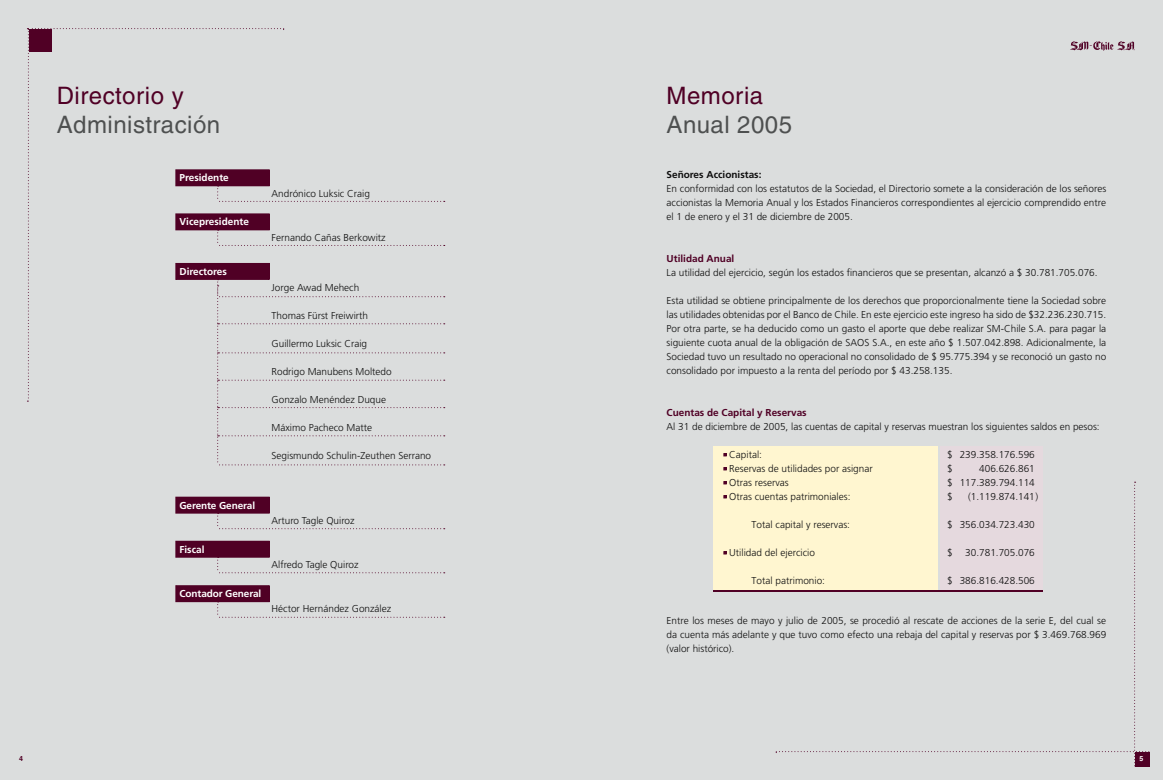
<style>
.page{position:relative;width:1163px;height:780px;background:#fff}
.page>*{position:absolute;margin:0;border:0;box-sizing:border-box;transform-origin:0 0}
.t1{font:24px "Helvetica";letter-spacing:.02em;color:#4e5050}
.t2{font:24px "Helvetica";letter-spacing:.02em;color:#500025}
.txt{font:300 10px/14px "Frutiger";color:#0f0f0f;text-align:justify}
.t3{font:700 10px "Frutiger";color:#fff}
.txt-2{font:700 10px "Frutiger";color:#500025}
.txt-3{font:700 10px "Frutiger";color:#0f0f0f}
.t4{font:700 7px "Helvetica";color:#500025}
.t5{font:700 7px "Helvetica";color:#fff}
</style>
<div class="page">
<div style="left:0;top:0;width:581px;height:780px;background:#dbdddd"></div>
<div style="left:581px;top:0;width:581px;height:780px;background:#dbdddd"></div>
<svg style="left:776px;top:481px;width:373px;height:285px"></svg>
<div style="left:1135px;top:752px;width:14px;height:14px;background:#500025"></div>
<svg style="left:1070px;top:41px;width:64px;height:10px"></svg>
<div style="left:939px;top:446px;width:103px;height:143px;background:#e5d9de"></div>
<div style="left:713px;top:446px;width:224px;height:143px;background:#fff6d0"></div>
<hr style="left:713px;top:589px;width:329px;height:2px;background:#500025">
<div style="left:176px;top:585px;width:93px;height:16px;background:#500025"></div>
<div style="left:175px;top:585px;width:94px;height:17px;border:1px solid #500025"></div>
<svg style="left:217px;top:601px;width:227px;height:16px"></svg>
<div style="left:176px;top:541px;width:93px;height:16px;background:#500025"></div>
<svg style="left:217px;top:557px;width:227px;height:16px"></svg>
<div style="left:176px;top:497px;width:93px;height:16px;background:#500025"></div>
<svg style="left:217px;top:513px;width:227px;height:16px"></svg>
<svg style="left:28px;top:28px;width:416px;height:437px"></svg>
<p class="t2" style="left:57px;top:81px;width:128px">Directorio y</p>
<p class="t1" style="left:57px;top:110px;width:165px">Administración</p>
<p class="t3" style="left:179px;top:172px;width:51px">Presidente</p>
<p class="t3" style="left:179px;top:216px;width:71px">Vicepresidente</p>
<p class="t3" style="left:179px;top:266px;width:49px">Directores</p>
<p class="txt" style="left:271px;top:187px;width:100px">Andrónico Luksic Craig</p>
<p class="txt" style="left:271px;top:231px;width:116px">Fernando Cañas Berkowitz</p>
<p class="txt" style="left:271px;top:281px;width:89px">Jorge Awad Mehech</p>
<p class="txt" style="left:271px;top:309px;width:98px">Thomas Fürst Freiwirth</p>
<p class="txt" style="left:271px;top:337px;width:97px">Guillermo Luksic Craig</p>
<p class="txt" style="left:271px;top:365px;width:122px">Rodrigo Manubens Moltedo</p>
<p class="txt" style="left:271px;top:393px;width:116px">Gonzalo Menéndez Duque</p>
<p class="txt" style="left:271px;top:421px;width:102px">Máximo Pacheco Matte</p>
<p class="txt" style="left:271px;top:449px;width:161px">Segismundo Schulin-Zeuthen Serrano</p>
<p class="t3" style="left:179px;top:500px;width:77px">Gerente General</p>
<p class="t3" style="left:179px;top:544px;width:26px">Fiscal</p>
<p class="t3" style="left:179px;top:588px;width:83px">Contador General</p>
<p class="txt" style="left:271px;top:514px;width:84px">Arturo Tagle Quiroz</p>
<p class="txt" style="left:271px;top:558px;width:88px">Alfredo Tagle Quiroz</p>
<p class="txt" style="left:271px;top:602px;width:121px">Héctor Hernández González</p>
<p class="t2" style="left:666px;top:81px;width:98px">Memoria</p>
<p class="t1" style="left:666px;top:110px;width:127px">Anual 2005</p>
<p class="txt-3" style="left:666px;top:169px;width:96px">Señores Accionistas:</p>
<p class="txt" style="left:666px;top:181px;width:441px">En conformidad con los estatutos de la Sociedad, el Directorio somete a la consideración de los señores accionistas la Memoria Anual y los Estados Financieros correspondientes al ejercicio comprendido entre el 1 de enero y el 31 de diciembre de 2005.</p>
<p class="txt-2" style="left:666px;top:253px;width:69px">Utilidad Anual</p>
<p class="txt" style="left:666px;top:265px;width:432px">La utilidad del ejercicio, según los estados financieros que se presentan, alcanzó a $ 30.781.705.076.</p>
<p class="txt" style="left:666px;top:293px;width:441px">Esta utilidad se obtiene principalmente de los derechos que proporcionalmente tiene la Sociedad sobre las utilidades obtenidas por el Banco de Chile. En este ejercicio este ingreso ha sido de $32.236.230.715.<br>Por otra parte, se ha deducido como un gasto el aporte que debe realizar SM-Chile S.A. para pagar la siguiente cuota anual de la obligación de SAOS S.A., en este año $ 1.507.042.898. Adicionalmente, la Sociedad tuvo un resultado no operacional no consolidado de $ 95.775.394 y se reconoció un gasto no consolidado por impuesto a la renta del período por $ 43.258.135.</p>
<p class="txt-2" style="left:666px;top:407px;width:142px">Cuentas de Capital y Reservas</p>
<p class="txt" style="left:666px;top:419px;width:434px">Al 31 de diciembre de 2005, las cuentas de capital y reservas muestran los siguientes saldos en pesos:</p>
<p class="txt" style="left:729px;top:447px;width:34px">Capital:</p>
<p class="txt" style="left:946px;top:447px;width:89px">$ 239.358.176.596</p>
<p class="txt" style="left:729px;top:461px;width:145px">Reservas de utilidades por asignar</p>
<p class="txt" style="left:946px;top:461px;width:7px">$</p>
<p class="txt" style="left:979px;top:461px;width:57px">406.626.861</p>
<p class="txt" style="left:729px;top:475px;width:61px">Otras reservas</p>
<p class="txt" style="left:946px;top:475px;width:89px">$ 117.389.794.114</p>
<p class="txt" style="left:729px;top:489px;width:123px">Otras cuentas patrimoniales:</p>
<p class="txt" style="left:946px;top:489px;width:7px">$</p>
<p class="txt" style="left:967px;top:489px;width:72px">(1.119.874.141 )</p>
<p class="txt" style="left:751px;top:517px;width:100px">Total capital y reservas:</p>
<p class="txt" style="left:946px;top:517px;width:89px">$ 356.034.723.430</p>
<p class="txt" style="left:729px;top:545px;width:87px">Utilidad del ejercicio</p>
<p class="txt" style="left:946px;top:545px;width:7px">$</p>
<p class="txt" style="left:965px;top:545px;width:71px">30.781.705.076</p>
<p class="txt" style="left:751px;top:573px;width:75px">Total patrimonio:</p>
<p class="txt" style="left:946px;top:573px;width:89px">$ 386.816.428.506</p>
<p class="txt" style="left:666px;top:613px;width:441px">Entre los meses de mayo y julio de 2005, se procedió al rescate de acciones de la serie E, del cual se da cuenta más adelante y que tuvo como efecto una rebaja del capital y reservas por $ 3.469.768.969 (valor histórico).</p>
<p class="t4" style="left:19px;top:754px;width:5px">4</p>
<p class="t5" style="left:1139px;top:754px;width:5px">5</p>
</div>
